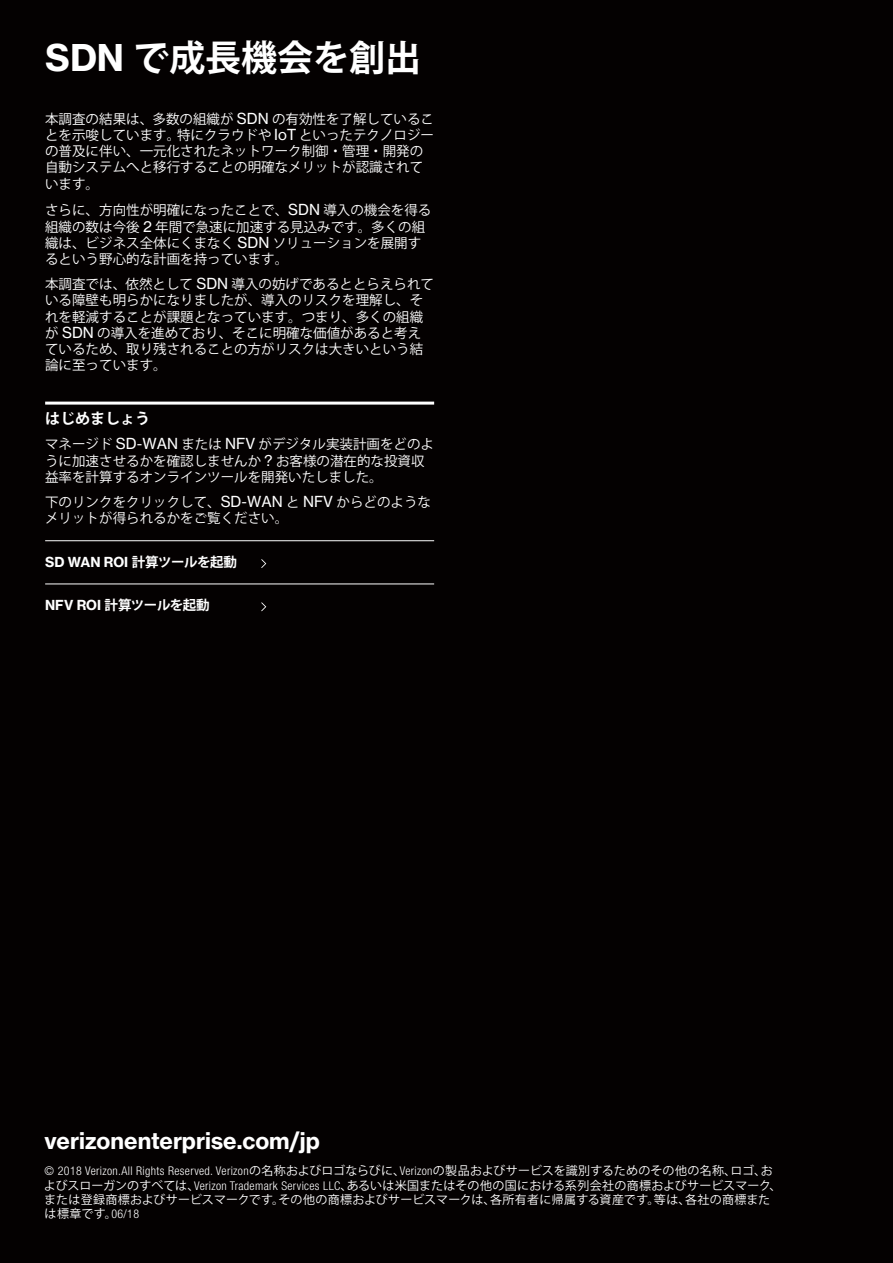
<style>
.page{position:relative;width:893px;height:1263px;background:#040101}
.page>*{position:absolute;margin:0;border:0;box-sizing:border-box;transform-origin:0 0}
.Page_Header{font:700 36px "Koz Go Pr 6 N";color:#fff}
.t1{font:22.5px "N Haas Grotesk TXW02 75 Bd";color:#fff}
.Subhead_1_rule{font:700 15px "Koz Go Pr 6 N";color:#fff}
.Standfirst{font:13.5px/16.2px "Koz Go Pr 6 N";color:#fff}
.CTA{font:13.5px "N Haas Grotesk TXW02 75 Bd";color:#fff}
.CTA-2{font:700 13.5px "Koz Go Pr 6 N";letter-spacing:-.04em;color:#fff}
.t2{font:12px/14.4px "Koz Go Pr 6 N";letter-spacing:.02em;color:#fff}
.t3{font:300 condensed 12px "Helvetica Neue LT Std";letter-spacing:.03em;color:#fff}
.s1{font-family:"N Haas Grotesk TXW02 75 Bd";font-weight:400}
.s2{font-family:"N Haas Grotesk TXW02 55 Rg";font-size:14.85px}
.s3{font-family:"Koz Go Pr 6 N";font-weight:700}
.s4{font-family:"Koz Go Pr 6 N";font-weight:400;font-stretch:normal}
.s5{font-family:"Helvetica Neue LT Std";font-weight:300;font-stretch:condensed}
</style>
<div class="page">
<hr style="left:45px;top:402px;width:389px;height:3px;background:#fff">
<hr style="left:45px;top:540px;width:389px;height:1px;background:#fff">
<hr style="left:45px;top:583px;width:389px;height:1px;background:#fff">
<svg style="left:261px;top:559px;width:5px;height:9px"></svg>
<svg style="left:261px;top:602px;width:5px;height:9px"></svg>
<p class="Page_Header" style="left:45px;top:38px;width:377px"><span class="s1">SDN</span> で成長機会を創出</p>
<p class="Standfirst" style="left:45px;top:111px;width:390px">本調査の結果は、多数の組織が <span class="s2">SDN</span> の有効性を了解していることを示唆しています。特にクラウドや <span class="s2">IoT</span> といったテクノロジーの普及に伴い、一元化されたネットワーク制御・管理・開発の自動システムへと移行することの明確なメリットが認識されています。</p>
<p class="Standfirst" style="left:45px;top:203px;width:388px">さらに、方向性が明確になったことで、<span class="s2">SDN</span> 導入の機会を得る組織の数は今後 <span class="s2">2</span> 年間で急速に加速する見込みです。多くの組織は、ビジネス全体にくまなく <span class="s2">SDN</span> ソリューションを展開するという野心的な計画を持っています。</p>
<p class="Standfirst" style="left:45px;top:276px;width:390px">本調査では、依然として <span class="s2">SDN</span> 導入の妨げであるととらえられている障壁も明らかになりましたが、導入のリスクを理解し、それを軽減することが課題となっています。つまり、多くの組織が <span class="s2">SDN</span> の導入を進めており、そこに明確な価値があると考えているため、取り残されることの方がリスクは大きいという結論に至っています。</p>
<p class="Subhead_1_rule" style="left:45px;top:410px;width:106px">はじめましょう</p>
<p class="Standfirst" style="left:45px;top:437px;width:390px">マネージド <span class="s2">SD-WAN</span> または <span class="s2">NFV</span> がデジタル実装計画をどのように加速させるかを確認しませんか <span class="s2">?</span> お客様の潜在的な投資収益率を計算するオンラインツールを開発いたしました。</p>
<p class="Standfirst" style="left:45px;top:494px;width:387px">下のリンクをクリックして、<span class="s2">SD-WAN</span> と <span class="s2">NFV</span> からどのようなメリットが得られるかをご覧ください。</p>
<p class="CTA" style="left:45px;top:553px;width:193px">SD WAN ROI <span class="s3">計算ツールを起動</span></p>
<p class="CTA-2" style="left:45px;top:597px;width:166px"><span class="s1">NFV ROI</span> 計算ツールを起動</p>
<h2 class="t1" style="left:45px;top:1126px;width:277px">verizonenterprise.com/jp</h2>
<p class="t3" style="left:45px;top:1164px;width:730px">© 2018 Verizon.All Rights Reserved. Verizon<span class="s4">の名称およびロゴならびに、</span>Verizon<span class="s4">の製品およびサービスを識別するためのその他の名称、ロゴ、お</span></p>
<p class="t2" style="left:44px;top:1178px;width:739px">よびスローガンのすべては、<span class="s5">Verizon Trademark Services LLC</span>、あるいは米国またはその他の国における系列会社の商標およびサービスマーク、または登録商標およびサービスマークです。その他の商標およびサービスマークは、各所有者に帰属する資産です。等は、各社の商標または標章です。<span class="s5">06/18</span></p>
</div>
